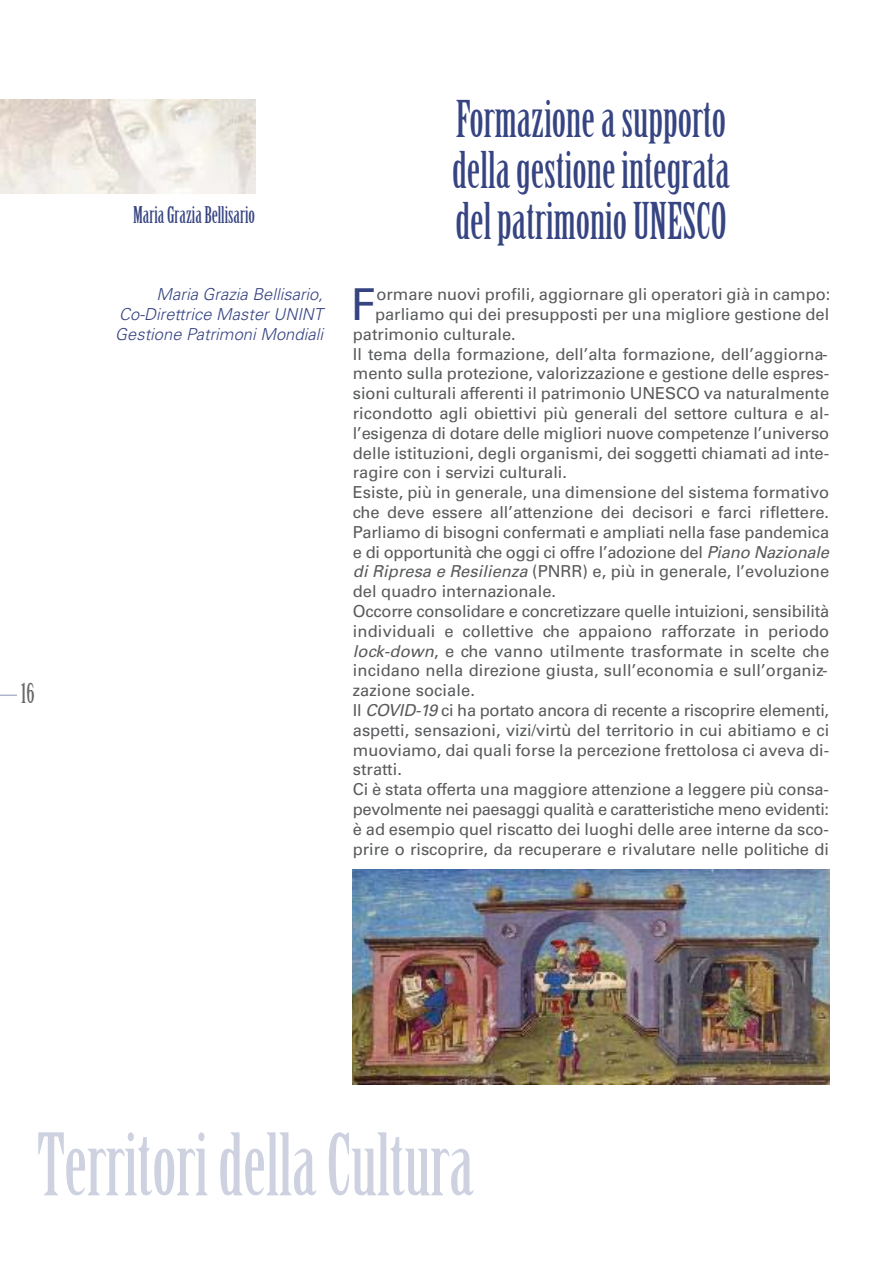
<style>
.page{position:relative;width:893px;height:1263px;background:#fff}
.page>*{position:absolute;margin:0;border:0;box-sizing:border-box;transform-origin:0 0}
.t1{font:84px "Birch Std";color:#cdd1e0}
.t2{font:49.5px/51px "Birch Std";color:#364482;text-align:justify}
.t3{font:43.95px "Univers";color:#364482}
.t4{font:27px "Birch Std";color:#686868}
.t5{font:22.5px "Birch Std";color:#364482}
.t6{font:16.5px "Univers";color:#595a5c}
.t7{font:16.5px "Univers";letter-spacing:-.02em;color:#595a5c}
.t8{font:italic 300 16.5px/19.8px "Univers";letter-spacing:.005em;color:#364482;text-align:justify}
.s1{font-style:italic}
</style>
<div class="page">
<svg style="left:0;top:695px;width:17px;height:1px"></svg>
<img style="left:0;top:100px;width:255px;height:94px">
<img style="left:353px;top:870px;width:476px;height:215px">
<h3 class="t4" style="left:21px;top:682px;width:15px">16</h3>
<h3 class="t5" style="left:133px;top:206px;width:123px">Maria Grazia Bellisario</h3>
<p class="t8" style="left:115px;top:286px;width:209px;text-indent:41px">Maria Grazia Bellisario, Co-Direttrice Master UNINT Gestione Patrimoni Mondiali</p>
<h2 class="t2" style="left:452px;top:95px;width:279px">Formazione a supporto della gestione integrata del patrimonio UNESCO</h2>
<h3 class="t3" style="left:351px;top:288px;width:26px">F</h3>
<p class="t6" style="left:376px;top:288px;width:456px">ormare nuovi profili, aggiornare gli operatori già in campo:</p>
<p class="t6" style="left:375px;top:308px;width:456px">parliamo qui dei presupposti per una migliore gestione del</p>
<p class="t6" style="left:353px;top:328px;width:164px">patrimonio culturale.</p>
<p class="t6" style="left:353px;top:348px;width:476px">Il tema della formazione, dell’alta formazione, dell’aggiorna-</p>
<p class="t6" style="left:353px;top:368px;width:478px">mento sulla protezione, valorizzazione e gestione delle espres-</p>
<p class="t6" style="left:353px;top:387px;width:478px">sioni culturali afferenti il patrimonio UNESCO va naturalmente</p>
<p class="t6" style="left:353px;top:407px;width:478px">ricondotto agli obiettivi più generali del settore cultura e al-</p>
<p class="t6" style="left:353px;top:427px;width:478px">l’esigenza di dotare delle migliori nuove competenze l’universo</p>
<p class="t6" style="left:353px;top:447px;width:478px">delle istituzioni, degli organismi, dei soggetti chiamati ad inte-</p>
<p class="t6" style="left:353px;top:467px;width:216px">ragire con i servizi culturali.</p>
<p class="t6" style="left:353px;top:486px;width:478px">Esiste, più in generale, una dimensione del sistema formativo</p>
<p class="t6" style="left:353px;top:506px;width:478px">che deve essere all’attenzione dei decisori e farci riflettere.</p>
<p class="t6" style="left:353px;top:526px;width:478px">Parliamo di bisogni confermati e ampliati nella fase pandemica</p>
<p class="t6" style="left:353px;top:546px;width:478px">e di opportunità che oggi ci offre l’adozione del <span class="s1">Piano Nazionale</span></p>
<p class="t6" style="left:353px;top:566px;width:478px"><span class="s1">di Ripresa e Resilienza</span> (PNRR) e, più in generale, l’evoluzione</p>
<p class="t6" style="left:353px;top:585px;width:205px">del quadro internazionale.</p>
<p class="t6" style="left:353px;top:605px;width:478px">Occorre consolidare e concretizzare quelle intuizioni, sensibilità</p>
<p class="t6" style="left:353px;top:625px;width:478px">individuali e collettive che appaiono rafforzate in periodo</p>
<p class="t6" style="left:353px;top:645px;width:478px"><span class="s1">lock-down</span>, e che vanno utilmente trasformate in scelte che</p>
<p class="t6" style="left:353px;top:665px;width:476px">incidano nella direzione giusta, sull’economia e sull’organiz-</p>
<p class="t6" style="left:353px;top:684px;width:124px">zazione sociale.</p>
<p class="t7" style="left:353px;top:704px;width:478px">Il <span class="s1">COVID-19</span> ci ha portato ancora di recente a riscoprire elementi,</p>
<p class="t6" style="left:353px;top:724px;width:478px">aspetti, sensazioni, vizi/virtù del territorio in cui abitiamo e ci</p>
<p class="t6" style="left:353px;top:744px;width:478px">muoviamo, dai quali forse la percezione frettolosa ci aveva di-</p>
<p class="t6" style="left:353px;top:764px;width:50px">stratti.</p>
<p class="t6" style="left:353px;top:783px;width:478px">Ci è stata offerta una maggiore attenzione a leggere più consa-</p>
<p class="t7" style="left:353px;top:803px;width:478px">pevolmente nei paesaggi qualità e caratteristiche meno evidenti:</p>
<p class="t6" style="left:353px;top:823px;width:478px">è ad esempio quel riscatto dei luoghi delle aree interne da sco-</p>
<p class="t6" style="left:353px;top:843px;width:478px">prire o riscoprire, da recuperare e rivalutare nelle politiche di</p>
<h1 class="t1" style="left:37px;top:1130px;width:438px">Territori della Cultura</h1>
</div>
